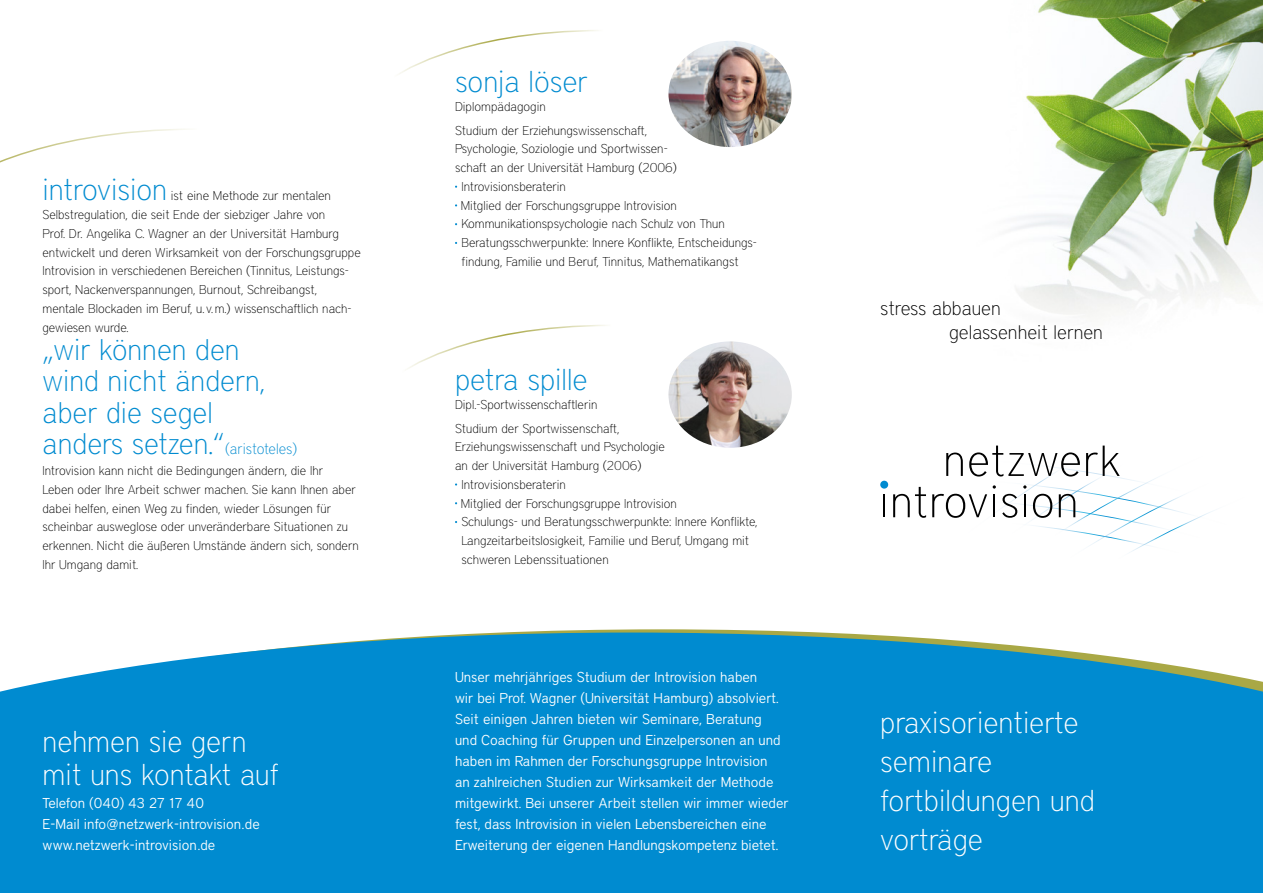
<style>
.page{position:relative;width:1263px;height:893px;background:#fff}
.page>*{position:absolute;margin:0;border:0;box-sizing:border-box;transform-origin:0 0}
.überschrift_weiß{font:100 30px/33px "District";color:#fff}
.fließtext_schwarz{font:100 30px "District";color:#008bd0}
.blauer_text_-_mehr_z{font:100 29.7px/31.5px "District";color:#008bd0}
.t1{font:100 19.5px "District";color:#000}
.fließtext_weiß{font:300 14.25px/21px "District";color:#fff}
.fließtext_schwarz-2{font:100 12.75px/18.8px "District";color:#000}
.aufzählung{font:100 12.75px/18.8px "District";color:#000}
.s1{font-size:15px}
</style>
<div class="page">
<img style="left:1011px;top:0;width:252px;height:317px">
<svg style="left:0;top:632px;width:1263px;height:261px;background:#1192d1"></svg>
<svg style="left:0;top:129px;width:186px;height:34px"></svg>
<svg style="left:399px;top:30px;width:199px;height:44px"></svg>
<svg style="left:407px;top:325px;width:199px;height:44px"></svg>
<img style="left:668px;top:41px;width:124px;height:106px">
<img style="left:668px;top:341px;width:124px;height:107px">
<div style="left:880px;top:481px;width:8px;height:8px;background:#008bd0;border-radius:50%"></div>
<hr style="left:883px;top:494px;width:2px;height:23px;background:#000">
<svg style="left:893px;top:487px;width:33px;height:31px"></svg>
<svg style="left:932px;top:446px;width:280px;height:107px"></svg>
<p class="fließtext_schwarz" style="left:43px;top:173px;width:126px">introvision</p>
<p class="fließtext_schwarz-2" style="left:171px;top:187px;width:162px">ist eine Methode zur mentalen</p>
<p class="fließtext_schwarz-2" style="left:43px;top:205px;width:284px">Selbstregulation, die seit Ende der siebziger Jahre von</p>
<p class="fließtext_schwarz-2" style="left:43px;top:224px;width:298px">Prof. Dr. Angelika C. Wagner an der Universität Hamburg</p>
<p class="fließtext_schwarz-2" style="left:43px;top:243px;width:320px">entwickelt und deren Wirksamkeit von der Forschungsgruppe Introvision in verschiedenen Bereichen (Tinnitus, Leistungs&shy;sport, Nackenverspannungen, Burnout, Schreibangst, mentale Blockaden im Beruf, u. v.m.) wissenschaftlich nach&shy;gewiesen wurde.</p>
<p class="blauer_text_-_mehr_z" style="left:43px;top:333px;width:256px">„wir können den wind nicht ändern, aber die segel anders setzen.“ <span class="s1">(aristoteles)</span></p>
<p class="fließtext_schwarz-2" style="left:43px;top:461px;width:318px">Introvision kann nicht die Bedingungen ändern, die Ihr<br>Leben oder Ihre Arbeit schwer machen. Sie kann Ihnen aber dabei helfen, einen Weg zu finden, wieder Lösungen für scheinbar ausweglose oder unveränderbare Situationen zu erkennen. Nicht die äußeren Umstände ändern sich, sondern Ihr Umgang damit.</p>
<p class="überschrift_weiß" style="left:43px;top:725px;width:238px">nehmen sie gern mit uns kontakt auf</p>
<p class="fließtext_weiß" style="left:43px;top:793px;width:219px">Telefon (040) 43 27 17 40<br>E-Mail info@netzwerk-introvision.de</p>
<p class="fließtext_weiß" style="left:43px;top:835px;width:174px">www.netzwerk-introvision.de</p>
<p class="fließtext_schwarz" style="left:455px;top:64px;width:134px">sonja löser</p>
<p class="fließtext_schwarz-2" style="left:455px;top:97px;width:92px">Diplompädagogin</p>
<p class="fließtext_schwarz-2" style="left:455px;top:121px;width:194px">Studium der Erziehungswissenschaft,</p>
<p class="fließtext_schwarz-2" style="left:455px;top:139px;width:224px">Psychologie, Soziologie und Sportwissen&shy;schaft an der Universität Hamburg (2006)</p>
<p class="aufzählung" style="left:461px;top:177px;width:106px">Introvisionsberaterin</p>
<p class="aufzählung" style="left:461px;top:196px;width:217px">Mitglied der Forschungsgruppe Introvision</p>
<p class="aufzählung" style="left:461px;top:214px;width:265px">Kommunikationspsychologie nach Schulz von Thun</p>
<p class="aufzählung" style="left:461px;top:233px;width:297px">Beratungsschwerpunkte: Innere Konflikte, Entscheidungs&shy;findung, Familie und Beruf, Tinnitus, Mathematikangst</p>
<p class="fließtext_schwarz" style="left:455px;top:362px;width:134px">petra spille</p>
<p class="fließtext_schwarz-2" style="left:455px;top:395px;width:144px">Dipl.-Sportwissenschaftlerin</p>
<p class="fließtext_schwarz-2" style="left:455px;top:419px;width:211px">Studium der Sportwissenschaft,<br>Erziehungswissenschaft und Psychologie an der Universität Hamburg (2006)</p>
<p class="aufzählung" style="left:461px;top:475px;width:106px">Introvisionsberaterin</p>
<p class="aufzählung" style="left:461px;top:494px;width:217px">Mitglied der Forschungsgruppe Introvision</p>
<p class="aufzählung" style="left:461px;top:512px;width:297px">Schulungs- und Beratungsschwerpunkte: Innere Konflikte,<br>Langzeitarbeitslosigkeit, Familie und Beruf, Umgang mit schweren Lebenssituationen</p>
<p class="fließtext_weiß" style="left:455px;top:667px;width:335px">Unser mehrjähriges Studium der Introvision haben<br>wir bei Prof. Wagner (Universität Hamburg) absolviert.<br>Seit einigen Jahren bieten wir Seminare, Beratung<br>und Coaching für Gruppen und Einzelpersonen an und haben im Rahmen der Forschungsgruppe Introvision<br>an zahlreichen Studien zur Wirksamkeit der Methode mitgewirkt. Bei unserer Arbeit stellen wir immer wieder fest, dass Introvision in vielen Lebensbereichen eine Erweiterung der eigenen Handlungskompetenz bietet.</p>
<p class="t1" style="left:880px;top:297px;width:122px">stress abbauen</p>
<p class="t1" style="left:949px;top:321px;width:155px">gelassenheit lernen</p>
<p class="überschrift_weiß" style="left:880px;top:706px;width:200px">praxisorientierte</p>
<p class="überschrift_weiß" style="left:880px;top:745px;width:113px">seminare</p>
<p class="überschrift_weiß" style="left:880px;top:784px;width:216px">fortbildungen und</p>
<p class="überschrift_weiß" style="left:880px;top:823px;width:104px">vorträge</p>
</div>
